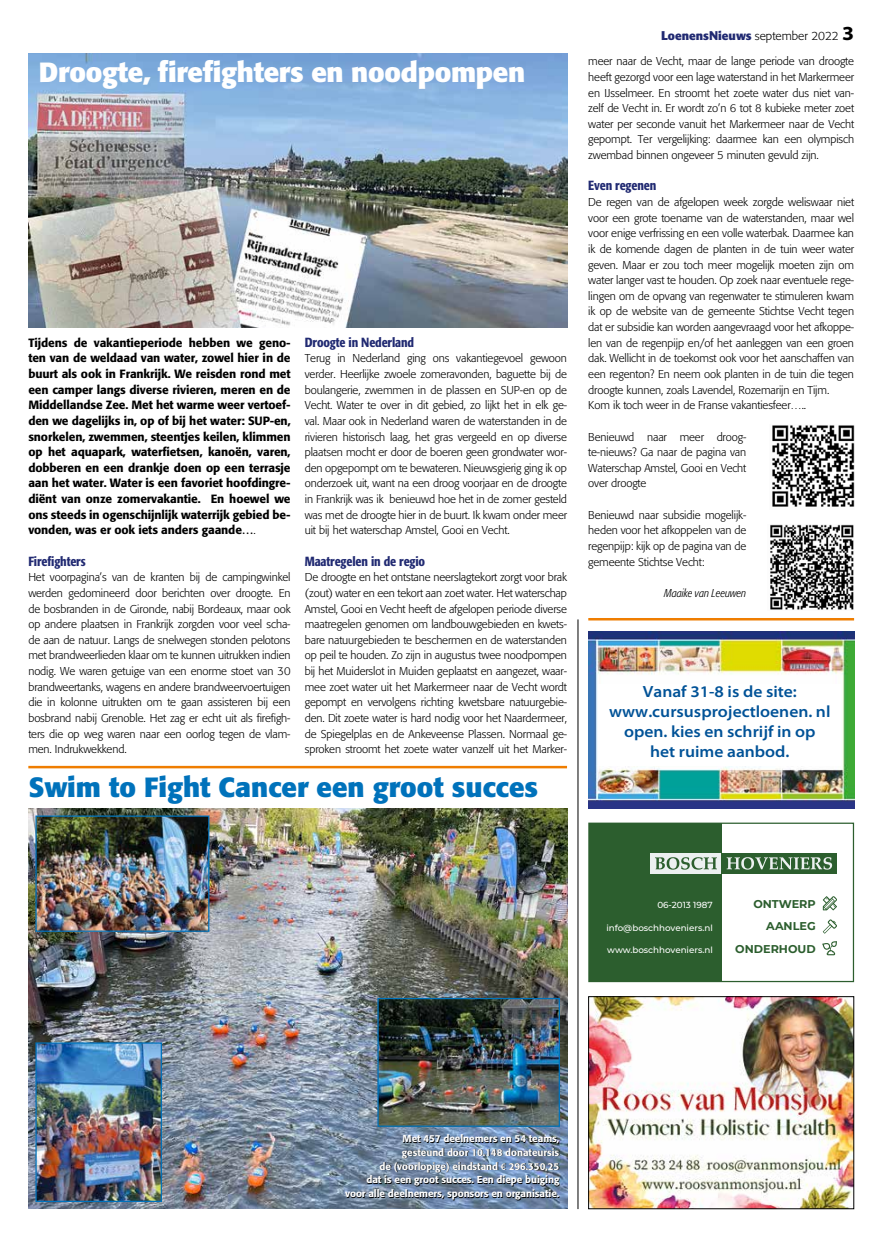
<style>
.page{position:relative;width:886px;height:1241px;background:#fff}
.page>*{position:absolute;margin:0;border:0;box-sizing:border-box;transform-origin:0 0}
.t1{font:700 27.5px "Formata";letter-spacing:-.01em;color:#fff}
.t2{font:700 27.5px "Formata";color:#0072bb}
.t3{font:600 semi-expanded 16.25px/20px "Myriad Pro";color:#005297;text-align:center}
.t4{font:500 condensed 13.12px "Formata";letter-spacing:-.01em;color:#212a72}
.t5{font:500 11.88px/15.6px "Formata";letter-spacing:-.01em;color:#000;text-align:justify}
.t6{font:300 11.88px "Formata";color:#000}
.t7{font:300 11.25px/15.6px "Formata";letter-spacing:-.01em;color:#000;text-align:justify}
.t8{font:700 11.25px/22.5px "Montserrat";color:#2c5e2e;text-align:right}
.t9{font:italic 300 condensed 11.25px "Formata";letter-spacing:-.01em;color:#000}
.t10{font:500 10px/13.8px "Formata";letter-spacing:-.01em;color:#fff;text-align:right}
.t11{font:500 8.75px "Montserrat";color:#fff}
.s1{font-weight:700;font-size:12.5px;color:#212a72}
.s2{font-weight:700;color:#212a72}
.s3{font-family:"Myriad Pro";font-weight:700;font-stretch:semi-expanded;font-size:20px}
.s4{font-weight:300;font-size:11.25px}
.s5{font-family:"Myriad Pro";font-weight:600;font-stretch:semi-condensed}
</style>
<div class="page">
<hr style="left:578px;top:619px;width:1px;height:589px;background:#000">
<img style="left:28px;top:53px;width:539px;height:274px">
<img style="left:29px;top:808px;width:538px;height:400px">
<img style="left:772px;top:425px;width:82px;height:82px">
<img style="left:770px;top:525px;width:84px;height:85px">
<img style="left:590px;top:998px;width:262px;height:208px">
<div style="left:588px;top:996px;width:266px;height:212px;border:1px solid #000"></div>
<div style="left:589px;top:823px;width:133px;height:158px;background:#2c5e2e"></div>
<div style="left:650px;top:853px;width:72px;height:20px;background:#ecf0f0"></div>
<div style="left:722px;top:853px;width:115px;height:20px;background:#2c5e2e"></div>
<svg style="left:726px;top:857px;width:106px;height:12px"></svg>
<svg style="left:655px;top:857px;width:62px;height:12px"></svg>
<svg style="left:823px;top:919px;width:14px;height:14px"></svg>
<svg style="left:823px;top:896px;width:14px;height:14px"></svg>
<svg style="left:822px;top:941px;width:15px;height:14px"></svg>
<div style="left:588px;top:822px;width:266px;height:159px;border:1px solid #2c5e2e"></div>
<hr style="left:588px;top:618px;width:266px;height:2px;background:#ef7d00">
<img style="left:588px;top:631px;width:266px;height:59px">
<img style="left:588px;top:690px;width:266px;height:118px">
<div style="left:598px;top:684px;width:243px;height:81px;background:#fff"></div>
<hr style="left:28px;top:765px;width:539px;height:3px;background:#ef7d00">
<img style="left:379px;top:999px;width:179px;height:125px">
<div style="left:377px;top:997px;width:183px;height:129px;border:1px solid #0072bb"></div>
<img style="left:37px;top:817px;width:170px;height:112px">
<div style="left:35px;top:815px;width:174px;height:116px;border:1px solid #0072bb"></div>
<img style="left:37px;top:1044px;width:123px;height:155px">
<div style="left:35px;top:1042px;width:127px;height:159px;border:1px solid #0072bb"></div>
<p class="t6" style="left:661px;top:29px;width:194px"><span class="s1">L</span><span class="s2">oenens</span><span class="s1">N</span><span class="s2">ieuws</span> september 2022 <span class="s3">3</span></p>
<h1 class="t1" style="left:39px;top:55px;width:488px">Droogte, firefighters en noodpompen</h1>
<p class="t7" style="left:588px;top:54px;width:267px">meer naar de Vecht, maar de lange periode van droogte heeft gezorgd voor een lage waterstand in het Markermeer en IJsselmeer. En stroomt het zoete water dus niet van&shy;zelf de Vecht in. Er wordt zo’n 6 tot 8 kubieke meter zoet water per seconde vanuit het Markermeer naar de Vecht gepompt. Ter vergelijking: daarmee kan een olympisch zwembad binnen ongeveer 5 minuten gevuld zijn.</p>
<p class="t4" style="left:588px;top:178px;width:69px">Even regenen</p>
<p class="t7" style="left:588px;top:194px;width:267px;text-align:left">De regen van de afgelopen week zorgde weliswaar niet voor een grote toename van de waterstanden, maar wel voor enige verfrissing en een volle waterbak. Daarmee kan ik de komende dagen de planten in de tuin weer water geven. Maar er zou toch meer mogelijk moeten zijn om water langer vast te houden. Op zoek naar eventuele rege&shy;lingen om de opvang van regenwater te stimuleren kwam ik op de website van de gemeente Stichtse Vecht tegen dat er subsidie kan worden aangevraagd voor het afkoppe&shy;len van de regenpijp en/of het aanleggen van een groen dak. Wellicht in de toekomst ook voor het aanschaffen van een regenton? En neem ook planten in de tuin die tegen droogte kunnen, zoals Lavendel, Rozemarijn en Tijm.<br>Kom ik toch weer in de Franse vakantiesfeer…..</p>
<p class="t7" style="left:588px;top:429px;width:160px">Benieuwd naar meer droog&shy;te-nieuws? Ga naar de pagina van Waterschap Amstel, Gooi en Vecht over droogte</p>
<p class="t7" style="left:588px;top:507px;width:160px">Benieuwd naar subsidie mogelijk&shy;heden voor het afkoppelen van de regenpijp: kijk op de pagina van de gemeente Stichtse Vecht:</p>
<p class="t9" style="left:664px;top:586px;width:84px">Maaike van Leeuwen</p>
<p class="t4" style="left:305px;top:334px;width:111px">Droogte in Nederland</p>
<p class="t7" style="left:305px;top:350px;width:264px">Terug in Nederland ging ons vakantiegevoel gewoon verder. Heerlijke zwoele zomeravonden, baguette bij de boulangerie, zwemmen in de plassen en SUP-en op de Vecht. Water te over in dit gebied, zo lijkt het in elk ge&shy;val. Maar ook in Nederland waren de waterstanden in de rivieren historisch laag, het gras vergeeld en op diverse plaatsen mocht er door de boeren geen grondwater wor&shy;den opgepompt om te bewateren. Nieuwsgierig ging ik op onderzoek uit, want na een droog voorjaar en de droogte in Frankrijk was ik benieuwd hoe het in de zomer gesteld was met de droogte hier in de buurt. Ik kwam onder meer uit bij het waterschap Amstel, Gooi en Vecht.</p>
<p class="t4" style="left:305px;top:553px;width:122px">Maatregelen in de regio</p>
<p class="t7" style="left:305px;top:569px;width:264px">De droogte en het ontstane neerslagtekort zorgt voor brak (zout) water en een tekort aan zoet water. Het waterschap Amstel, Gooi en Vecht heeft de afgelopen periode diverse maatregelen genomen om landbouwgebieden en kwets&shy;bare natuurgebieden te beschermen en de waterstanden op peil te houden. Zo zijn in augustus twee noodpompen bij het Muiderslot in Muiden geplaatst en aangezet, waar&shy;mee zoet water uit het Markermeer naar de Vecht wordt gepompt en vervolgens richting kwetsbare natuurgebie&shy;den. Dit zoete water is hard nodig voor het Naardermeer, de Spiegelplas en de Ankeveense Plassen. Normaal ge&shy;sproken stroomt het zoete water vanzelf uit het Marker-</p>
<p class="t5" style="left:28px;top:334px;width:264px">Tijdens de vakantieperiode hebben we geno&shy;ten van de weldaad van water, zowel hier in de buurt als ook in Frankrijk. We reisden rond met een camper langs diverse rivieren, meren en de Middellandse Zee. Met het warme weer vertoef&shy;den we dagelijks in, op of bij het water: SUP-en, snorkelen, zwemmen, steentjes keilen, klimmen op het aquapark, waterfietsen, kanoën, varen, dobberen en een drankje doen op een terrasje aan het water. Water is een favoriet hoofdingre&shy;diënt van onze zomervakantie. En hoewel we ons steeds in ogenschijnlijk waterrijk gebied be&shy;vonden, was er ook iets anders gaande…<span class="s4">.</span></p>
<p class="t4" style="left:28px;top:553px;width:59px">Firefighters</p>
<p class="t7" style="left:28px;top:569px;width:264px">Het voorpagina’s van de kranten bij de campingwinkel werden gedomineerd door berichten over droogte. En de bosbranden in de Gironde, nabij Bordeaux, maar ook op andere plaatsen in Frankrijk zorgden voor veel scha&shy;de aan de natuur. Langs de snelwegen stonden pelotons met brandweerlieden klaar om te kunnen uitrukken indien nodig. We waren getuige van een enorme stoet van 30 brandweertanks, wagens en andere brandweervoertuigen die in kolonne uitrukten om te gaan assisteren bij een bosbrand nabij Grenoble. Het zag er echt uit als firefigh&shy;ters die op weg waren naar een oorlog tegen de vlam&shy;men. Indrukwekkend.</p>
<h2 class="t3" style="left:609px;top:681px;width:223px">Vanaf 31-8 is de site: www.cursusprojectloenen. nl open. kies en schrijf in op<br>het ruime aanbod.</h2>
<h1 class="t2" style="left:28px;top:769px;width:511px">Swim to Fight Cancer een groot succes</h1>
<p class="t11" style="left:657px;top:898px;width:57px">06-2013 1987</p>
<p class="t11" style="left:606px;top:921px;width:108px">info@boschhoveniers.nl</p>
<p class="t11" style="left:607px;top:943px;width:107px">www.boschhoveniers.nl</p>
<p class="t8" style="left:735px;top:891px;width:82px">ONTWERP<br>AANLEG<br>ONDERHOUD</p>
<p class="t10" style="left:345px;top:1131px;width:216px">Met 457 deelnemers en 54 teams,<br>gesteund door 10.148 donateursis<br>de (voorlopige) eindstand <span class="s5">€</span> 296.350,25<br>dat is een groot succes. Een diepe buiging voor alle deelnemers, sponsors en organisatie.</p>
</div>
